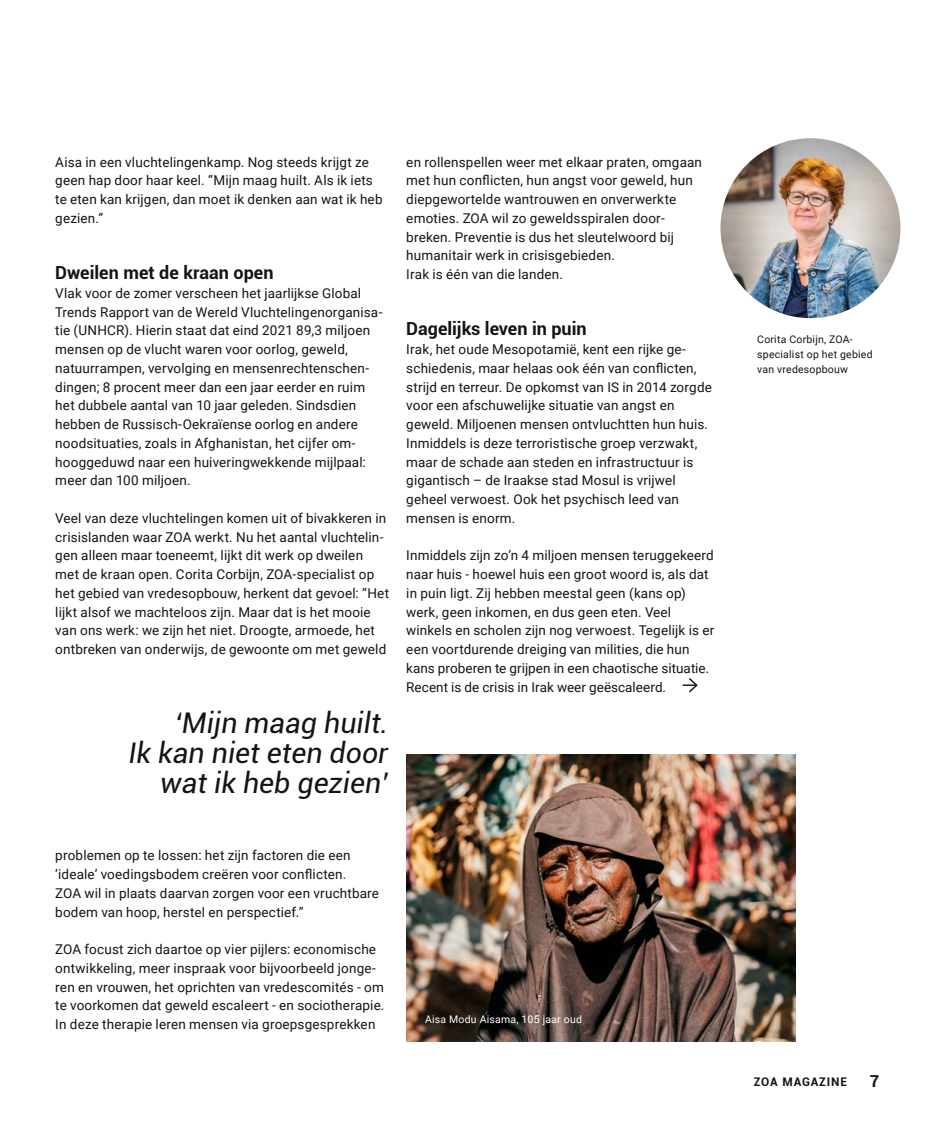
<style>
.page{position:relative;width:936px;height:1127px;background:#fff}
.page>*{position:absolute;margin:0;border:0;box-sizing:border-box;transform-origin:0 0}
.t1{font:italic 28.5px/30px "Roboto";color:#131413;text-align:right}
.t2{font:700 18px "Roboto";color:#131413}
.t3{font:700 16.5px "Roboto";color:#131413}
.t4{font:13.5px/18.8px "Roboto";letter-spacing:.01em;color:#131413}
.t5{font:700 11.85px "Roboto";letter-spacing:.07em;color:#131413}
.t6{font:10.5px/15px "Roboto";letter-spacing:.02em;color:#131413}
.t7{font:10.5px "Roboto";letter-spacing:.02em;color:#fff}
</style>
<div class="page">
<img style="left:720px;top:138px;width:180px;height:180px;border-radius:90px">
<svg style="left:682px;top:678px;width:15px;height:14px"></svg>
<img style="left:406px;top:755px;width:389px;height:287px">
<p class="t4" style="left:55px;top:152px;width:329px">Aisa in een vluchtelingenkamp. Nog steeds krijgt ze geen hap door haar keel. “Mijn maag huilt. Als ik iets te eten kan krijgen, dan moet ik denken aan wat ik heb gezien.”</p>
<h2 class="t2" style="left:55px;top:260px;width:220px">Dweilen met de kraan open</h2>
<p class="t4" style="left:55px;top:283px;width:328px">Vlak voor de zomer verscheen het jaarlijkse Global Trends Rapport van de Wereld Vluchtelingenorganisa&shy;tie (UNHCR). Hierin staat dat eind 2021 89,3 miljoen mensen op de vlucht waren voor oorlog, geweld, natuurrampen, vervolging en mensenrechtenschen&shy;dingen; 8 procent meer dan een jaar eerder en ruim het dubbele aantal van 10 jaar geleden. Sindsdien hebben de Russisch-Oekraïense oorlog en andere noodsituaties, zoals in Afghanistan, het cijfer om&shy;hooggeduwd naar een huiveringwekkende mijlpaal: meer dan 100 miljoen.</p>
<p class="t4" style="left:55px;top:508px;width:335px">Veel van deze vluchtelingen komen uit of bivakkeren in crisislanden waar ZOA werkt. Nu het aantal vluchtelin&shy;gen alleen maar toeneemt, lijkt dit werk op dweilen met de kraan open. Corita Corbijn, ZOA-specialist op het gebied van vredesopbouw, herkent dat gevoel: “Het lijkt alsof we machteloos zijn. Maar dat is het mooie van ons werk: we zijn het niet. Droogte, armoede, het ontbreken van onderwijs, de gewoonte om met geweld</p>
<h1 class="t1" style="left:128px;top:707px;width:261px">‘Mijn maag huilt.<br>Ik kan niet eten door wat ik heb gezien’</h1>
<p class="t4" style="left:406px;top:152px;width:297px">en rollenspellen weer met elkaar praten, omgaan met hun conflicten, hun angst voor geweld, hun diepgewortelde wantrouwen en onverwerkte emoties. ZOA wil zo geweldsspiralen door&shy;breken. Preventie is dus het sleutelwoord bij humanitair werk in crisisgebieden.<br>Irak is één van die landen.</p>
<h2 class="t2" style="left:406px;top:316px;width:182px">Dagelijks leven in puin</h2>
<p class="t4" style="left:406px;top:339px;width:307px">Irak, het oude Mesopotamië, kent een rijke ge&shy;schiedenis, maar helaas ook één van conflicten, strijd en terreur. De opkomst van IS in 2014 zorgde voor een afschuwelijke situatie van angst en geweld. Miljoenen mensen ontvluchtten hun huis.<br>Inmiddels is deze terroristische groep verzwakt, maar de schade aan steden en infrastructuur is gigantisch – de Iraakse stad Mosul is vrijwel geheel verwoest. Ook het psychisch leed van mensen is enorm.</p>
<p class="t4" style="left:406px;top:546px;width:309px">Inmiddels zijn zo’n 4 miljoen mensen teruggekeerd naar huis - hoewel huis een groot woord is, als dat in puin ligt. Zij hebben meestal geen (kans op) werk, geen inkomen, en dus geen eten. Veel winkels en scholen zijn nog verwoest. Tegelijk is er een voortdurende dreiging van milities, die hun kans proberen te grijpen in een chaotische situatie.<br>Recent is de crisis in Irak weer geëscaleerd.</p>
<p class="t4" style="left:55px;top:846px;width:325px">problemen op te lossen: het zijn factoren die een ‘ideale’ voedingsbodem creëren voor conflicten.<br>ZOA wil in plaats daarvan zorgen voor een vruchtbare bodem van hoop, herstel en perspectief.”</p>
<p class="t4" style="left:55px;top:939px;width:330px">ZOA focust zich daartoe op vier pijlers: economische ontwikkeling, meer inspraak voor bijvoorbeeld jonge&shy;ren en vrouwen, het oprichten van vredescomités - om te voorkomen dat geweld escaleert - en sociotherapie.<br>In deze therapie leren mensen via groepsgesprekken</p>
<p class="t7" style="left:425px;top:1012px;width:158px">Aisa Modu Aisama, 105 jaar oud</p>
<p class="t6" style="left:757px;top:331px;width:117px">Corita Corbijn, ZOA&shy;specialist op het gebied van vredesopbouw</p>
<p class="t5" style="left:753px;top:1074px;width:95px">ZOA MAGAZINE</p>
<p class="t3" style="left:869px;top:1069px;width:11px">7</p>
</div>
